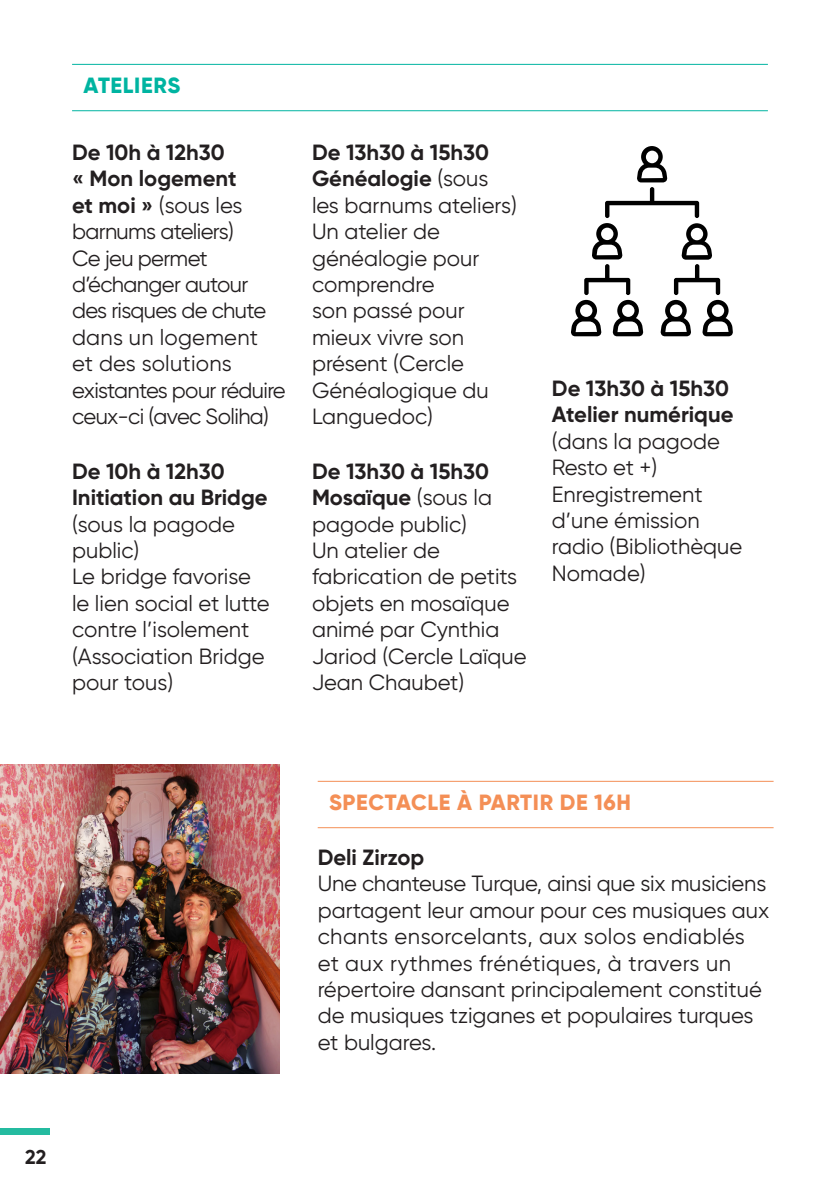
<style>
.page{position:relative;width:840px;height:1191px;background:#fff}
.page>*{position:absolute;margin:0;border:0;box-sizing:border-box;transform-origin:0 0}
.texte{font:22px/26.4px "Gilroy";color:#231f20}
.texte-2{font:700 22px/26.4px "Gilroy";color:#231f20}
.texte-3{font:22px/26.4px "Gilroy";letter-spacing:-.03em;color:#231f20}
.ss_titre{font:800 22px "Gilroy";letter-spacing:.025em;color:#f48f56}
.ss_titre-2{font:800 22px "Gilroy";letter-spacing:.03em;color:#00b4a1}
.t1{font:700 20px "Gilroy";color:#231f20}
.s1{font-weight:400}
.s2{font-weight:700}
</style>
<div class="page">
<div style="left:0;top:1127px;width:50px;height:7px;background:#24bba0"></div>
<hr style="left:72px;top:64px;width:695px;height:1px;background:#00b4a1">
<hr style="left:72px;top:110px;width:695px;height:1px;background:#00b4a1">
<hr style="left:317px;top:781px;width:456px;height:1px;background:#f48f56">
<hr style="left:317px;top:827px;width:456px;height:1px;background:#f48f56">
<img style="left:0;top:764px;width:279px;height:309px">
<svg style="left:571px;top:146px;width:161px;height:190px"></svg>
<p class="ss_titre-2" style="left:83px;top:72px;width:98px">ATELIERS</p>
<p class="texte-2" style="left:72px;top:139px;width:172px">De 10h à 12h30<br>« Mon logement et moi » <span class="s1">(sous les barnums ateliers)</span></p>
<p class="texte-3" style="left:72px;top:244px;width:215px">Ce jeu permet d’échanger autour des risques de chute dans un logement<br>et des solutions existantes pour réduire ceux-ci (avec Soliha)</p>
<p class="texte-2" style="left:72px;top:458px;width:197px">De 10h à 12h30<br>Initiation au Bridge <span class="s1">(sous la pagode public)</span></p>
<p class="texte" style="left:72px;top:563px;width:199px">Le bridge favorise le lien social et lutte contre l’isolement (Association Bridge pour tous)</p>
<p class="texte" style="left:312px;top:139px;width:206px"><span class="s2">De 13h30 à 15h30<br>Généalogie</span> (sous les barnums ateliers)</p>
<p class="texte" style="left:312px;top:218px;width:178px">Un atelier de généalogie pour comprendre<br>son passé pour mieux vivre son présent (Cercle<br>Généalogique du<br>Languedoc)</p>
<p class="texte-2" style="left:312px;top:458px;width:181px">De 13h30 à 15h30<br>Mosaïque <span class="s1">(sous la pagode public)</span></p>
<p class="texte" style="left:312px;top:537px;width:216px">Un atelier de fabrication de petits objets en mosaïque animé par Cynthia<br>Jariod (Cercle Laïque<br>Jean Chaubet)</p>
<p class="texte-2" style="left:551px;top:375px;width:183px">De 13h30 à 15h30<br>Atelier numérique <span class="s1">(dans la pagode<br>Resto et +)</span></p>
<p class="texte" style="left:551px;top:480px;width:192px">Enregistrement d’une émission radio (Bibliothèque<br>Nomade)</p>
<p class="t1" style="left:25px;top:1144px;width:23px">22</p>
<p class="ss_titre" style="left:329px;top:788px;width:303px">SPECTACLE À PARTIR DE 16H</p>
<p class="texte-2" style="left:317px;top:844px;width:108px">Deli Zirzop</p>
<p class="texte" style="left:317px;top:870px;width:453px">Une chanteuse Turque, ainsi que six musiciens partagent leur amour pour ces musiques aux chants ensorcelants, aux solos endiablés et aux rythmes frénétiques, à travers un répertoire dansant principalement constitué de musiques tziganes et populaires turques et bulgares.</p>
</div>
